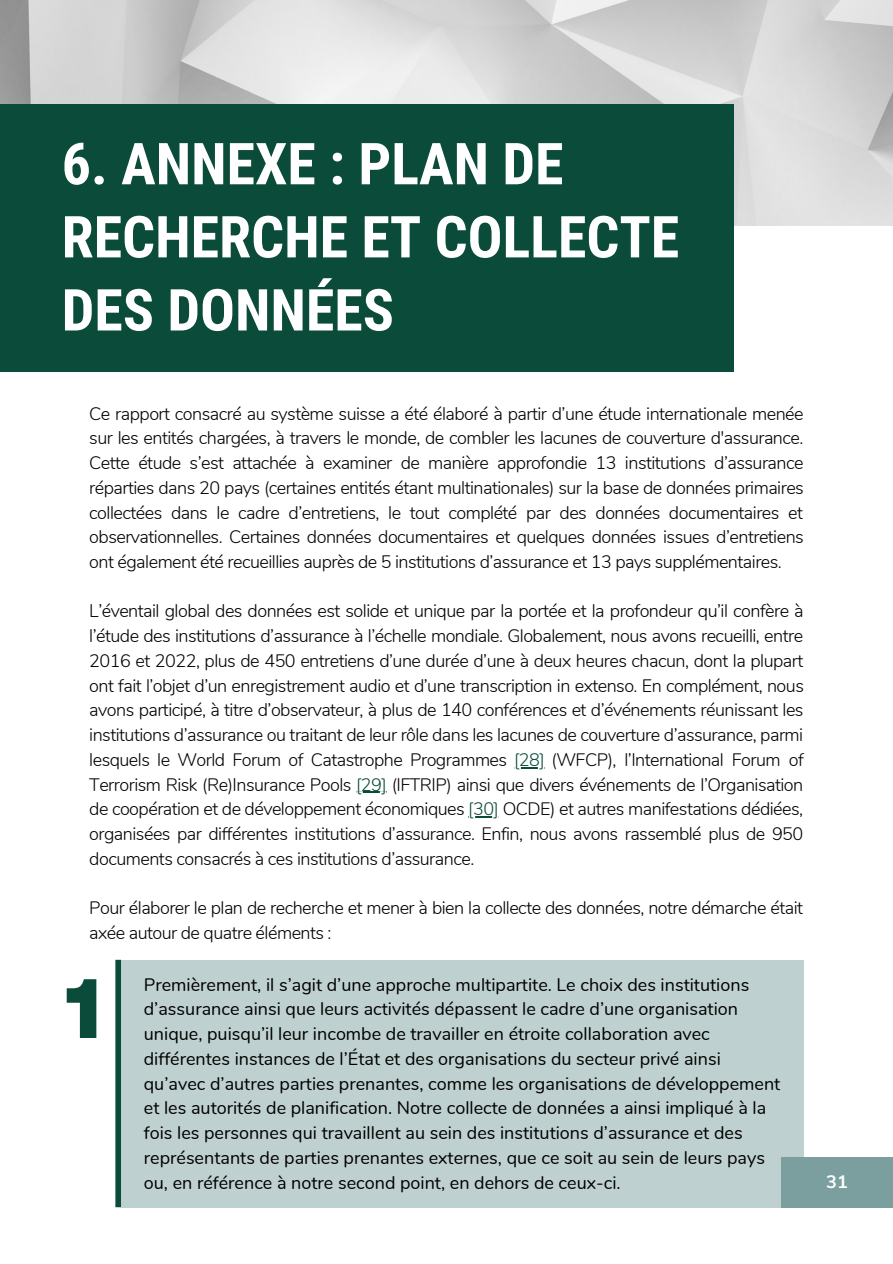
<style>
.page{position:relative;width:893px;height:1264px;background:#fff}
.page>*{position:absolute;margin:0;border:0;box-sizing:border-box;transform-origin:0 0}
.t1{font:800 83.85px "Garet";color:#0a4b39}
.t2{font:700 57.9px/73.1px "Roboto Condensed";color:#fff}
.t3{font:300 18px/24.8px "Nunito";letter-spacing:-.03em;color:#000;text-align:justify}
.t4{font:18px/24.8px "Nunito";color:#000}
.t5{font:700 18px "Nunito Sans";color:#fff}
.s1{color:#0a4b39}
</style>
<div class="page">
<img style="left:0;top:0;width:892px;height:225px">
<div style="left:0;top:104px;width:733px;height:267px;background:#0a4b39"></div>
<div style="left:121px;top:959px;width:682px;height:248px;background:#bed0cf"></div>
<div style="left:781px;top:1157px;width:111px;height:50px;background:#7b9f9f"></div>
<hr style="left:514px;top:767px;width:30px;height:1px;background:#0a4b39">
<hr style="left:356px;top:791px;width:30px;height:2px;background:#0a4b39">
<hr style="left:468px;top:816px;width:30px;height:1px;background:#0a4b39">
<div style="left:115px;top:959px;width:6px;height:248px;background:#0a4b39"></div>
<h2 class="t2" style="left:62px;top:128px;width:619px">6. ANNEXE : PLAN DE<br>RECHERCHE ET COLLECTE<br>DES DONNÉES</h2>
<p class="t3" style="left:89px;top:401px;width:716px">Ce rapport consacré au système suisse a été élaboré à partir d’une étude internationale menée sur les entités chargées, à travers le monde, de combler les lacunes de couverture d'assurance.<br>Cette étude s’est attachée à examiner de manière approfondie 13 institutions d’assurance réparties dans 20 pays (certaines entités étant multinationales) sur la base de données primaires collectées dans le cadre d’entretiens, le tout complété par des données documentaires et observationnelles. Certaines données documentaires et quelques données issues d’entretiens ont également été recueillies auprès de 5 institutions d’assurance et 13 pays supplémentaires.</p>
<p class="t3" style="left:89px;top:599px;width:716px">L’éventail global des données est solide et unique par la portée et la profondeur qu’il confère à l’étude des institutions d’assurance à l’échelle mondiale. Globalement, nous avons recueilli, entre 2016 et 2022, plus de 450 entretiens d’une durée d’une à deux heures chacun, dont la plupart ont fait l’objet d’un enregistrement audio et d’une transcription in extenso. En complément, nous avons participé, à titre d’observateur, à plus de 140 conférences et d’événements réunissant les institutions d’assurance ou traitant de leur rôle dans les lacunes de couverture d’assurance, parmi lesquels le World Forum of Catastrophe Programmes <span class="s1">[28]</span> (WFCP), l’International Forum of Terrorism Risk (Re)Insurance Pools <span class="s1">[29]</span> (IFTRIP) ainsi que divers événements de l’Organisation de coopération et de développement économiques <span class="s1">[30]</span> OCDE) et autres manifestations dédiées, organisées par différentes institutions d’assurance. Enfin, nous avons rassemblé plus de 950 documents consacrés à ces institutions d’assurance.</p>
<p class="t3" style="left:89px;top:896px;width:715px">Pour élaborer le plan de recherche et mener à bien la collecte des données, notre démarche était axée autour de quatre éléments :</p>
<h1 class="t1" style="left:65px;top:948px;width:39px">1</h1>
<p class="t4" style="left:144px;top:972px;width:638px">Premièrement, il s’agit d’une approche multipartite. Le choix des institutions d’assurance ainsi que leurs activités dépassent le cadre d’une organisation unique, puisqu’il leur incombe de travailler en étroite collaboration avec différentes instances de l’État et des organisations du secteur privé ainsi qu’avec d’autres parties prenantes, comme les organisations de développement et les autorités de planification. Notre collecte de données a ainsi impliqué à la fois les personnes qui travaillent au sein des institutions d’assurance et des représentants de parties prenantes externes, que ce soit au sein de leurs pays ou, en référence à notre second point, en dehors de ceux-ci.</p>
<p class="t5" style="left:826px;top:1169px;width:23px">31</p>
</div>
